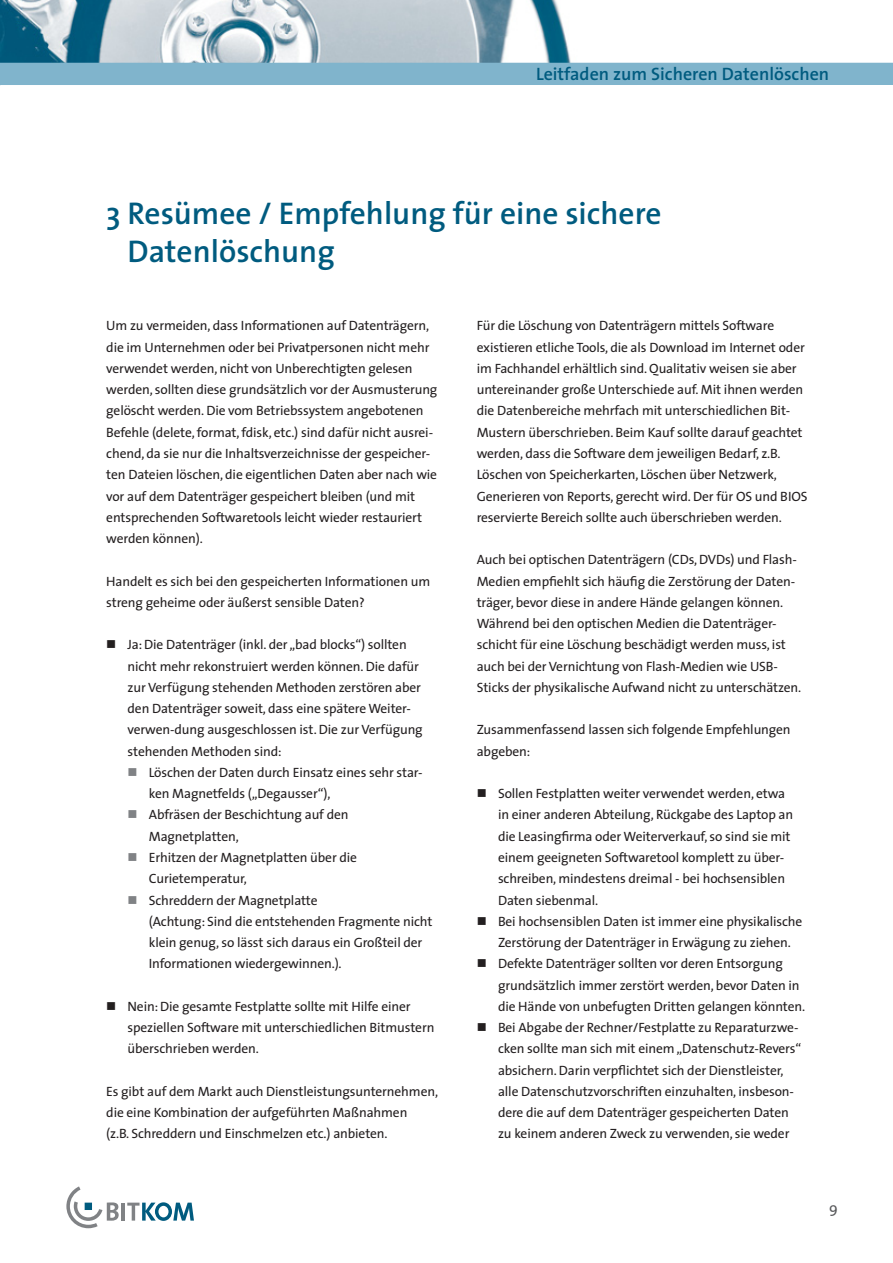
<style>
.page{position:relative;width:893px;height:1263px;background:#fff}
.page>*{position:absolute;margin:0;border:0;box-sizing:border-box;transform-origin:0 0}
.Überschrift_Ebene_1{font:600 31.5px/37.8px "The Sans";color:#005b7f}
.t1{font:600 18px "The Sans";color:#005b7f}
.t2{font:15px "The Sans";color:#57585a}
.Fließtext{font:13.5px/21.3px "The Sans";letter-spacing:-.01em;color:#231f20}
.Aufzählung_Ebene_1_0{font:13.5px/21.3px "The Sans";letter-spacing:-.01em;color:#231f20}
.Aufzählung_Ebene_2_0{font:13.5px/21.3px "The Sans";letter-spacing:-.01em;color:#231f20}
.Aufzählung_Ebene_2{font:13.5px/21.3px "The Sans";letter-spacing:-.01em;color:#231f20}
.Aufzählung_Ebene_1{font:13.5px/21.3px "The Sans";letter-spacing:-.01em;color:#231f20}
</style>
<div class="page">
<img style="left:0;top:0;width:618px;height:63px">
<div style="left:0;top:63px;width:893px;height:22px;background:#80b4cc"></div>
<svg style="left:66px;top:1186px;width:53px;height:42px"></svg>
<hr style="left:121px;top:1202px;width:4px;height:18px;background:#808285">
<div style="left:85px;top:1202px;width:7px;height:8px;background:#005b7f"></div>
<svg style="left:127px;top:1202px;width:67px;height:19px"></svg>
<h2 class="t1" style="left:536px;top:59px;width:295px">Leitfaden zum Sicheren Datenlöschen</h2>
<p class="Überschrift_Ebene_1" style="left:128px;top:194px;width:536px;text-indent:-21px">3 Resümee / Empfehlung für eine sichere<br>Datenlöschung</p>
<p class="Fließtext" style="left:106px;top:315px;width:333px">Um zu vermeiden, dass Informationen auf Datenträgern, die im Unternehmen oder bei Privatpersonen nicht mehr verwendet werden, nicht von Unberechtigten gelesen werden, sollten diese grundsätzlich vor der Ausmusterung gelöscht werden. Die vom Betriebssystem angebotenen Befehle (delete, format, fdisk, etc.) sind dafür nicht ausrei&shy;chend, da sie nur die Inhaltsverzeichnisse der gespeicher&shy;ten Dateien löschen, die eigentlichen Daten aber nach wie vor auf dem Datenträger gespeichert bleiben (und mit entsprechenden Softwaretools leicht wieder restauriert werden können).</p>
<p class="Fließtext" style="left:106px;top:570px;width:325px">Handelt es sich bei den gespeicherten Informationen um streng geheime oder äußerst sensible Daten?</p>
<p class="Aufzählung_Ebene_1_0" style="left:128px;top:634px;width:297px">Ja: Die Datenträger (inkl. der „bad blocks“) sollten nicht mehr rekonstruiert werden können. Die dafür zur Verfügung stehenden Methoden zerstören aber den Datenträger soweit, dass eine spätere Weiter&shy;verwen-dung ausgeschlossen ist. Die zur Verfügung stehenden Methoden sind:</p>
<p class="Aufzählung_Ebene_2_0" style="left:149px;top:761px;width:275px">Löschen der Daten durch Einsatz eines sehr star&shy;ken Magnetfelds („Degausser“),</p>
<p class="Aufzählung_Ebene_2_0" style="left:149px;top:804px;width:201px">Abfräsen der Beschichtung auf den<br>Magnetplatten,</p>
<p class="Aufzählung_Ebene_2_0" style="left:149px;top:846px;width:210px">Erhitzen der Magnetplatten über die<br>Curietemperatur,</p>
<p class="Aufzählung_Ebene_2" style="left:149px;top:889px;width:285px">Schreddern der Magnetplatte<br>(Achtung: Sind die entstehenden Fragmente nicht klein genug, so lässt sich daraus ein Großteil der Informationen wiedergewinnen.).</p>
<p class="Aufzählung_Ebene_1" style="left:128px;top:995px;width:308px">Nein: Die gesamte Festplatte sollte mit Hilfe einer speziellen Software mit unterschiedlichen Bitmustern überschrieben werden.</p>
<p class="Fließtext" style="left:106px;top:1080px;width:333px">Es gibt auf dem Markt auch Dienstleistungsunternehmen, die eine Kombination der aufgeführten Maßnahmen<br>(z.B. Schreddern und Einschmelzen etc.) anbieten.</p>
<p class="Fließtext" style="left:477px;top:315px;width:332px">Für die Löschung von Datenträgern mittels Software existieren etliche Tools, die als Download im Internet oder im Fachhandel erhältlich sind. Qualitativ weisen sie aber untereinander große Unterschiede auf. Mit ihnen werden die Datenbereiche mehrfach mit unterschiedlichen Bit-Mustern überschrieben. Beim Kauf sollte darauf geachtet werden, dass die Software dem jeweiligen Bedarf, z.B.<br>Löschen von Speicherkarten, Löschen über Netzwerk, Generieren von Reports, gerecht wird. Der für OS und BIOS reservierte Bereich sollte auch überschrieben werden.</p>
<p class="Fließtext" style="left:477px;top:549px;width:326px">Auch bei optischen Datenträgern (CDs, DVDs) und Flash-Medien empfiehlt sich häufig die Zerstörung der Daten&shy;träger, bevor diese in andere Hände gelangen können.<br>Während bei den optischen Medien die Datenträger&shy;schicht für eine Löschung beschädigt werden muss, ist auch bei der Vernichtung von Flash-Medien wie USB-Sticks der physikalische Aufwand nicht zu unterschätzen.</p>
<p class="Fließtext" style="left:477px;top:719px;width:315px">Zusammenfassend lassen sich folgende Empfehlungen abgeben:</p>
<p class="Aufzählung_Ebene_1_0" style="left:498px;top:782px;width:297px">Sollen Festplatten weiter verwendet werden, etwa in einer anderen Abteilung, Rückgabe des Laptop an die Leasingfirma oder Weiterverkauf, so sind sie mit einem geeigneten Softwaretool komplett zu über&shy;schreiben, mindestens dreimal - bei hochsensiblen Daten siebenmal.</p>
<p class="Aufzählung_Ebene_1_0" style="left:498px;top:910px;width:306px">Bei hochsensiblen Daten ist immer eine physikalische<br>Zerstörung der Datenträger in Erwägung zu ziehen.</p>
<p class="Aufzählung_Ebene_1_0" style="left:498px;top:953px;width:309px">Defekte Datenträger sollten vor deren Entsorgung grundsätzlich immer zerstört werden, bevor Daten in die Hände von unbefugten Dritten gelangen könnten.</p>
<p class="Aufzählung_Ebene_1_0" style="left:498px;top:1016px;width:305px">Bei Abgabe der Rechner/Festplatte zu Reparaturzwe&shy;cken sollte man sich mit einem „Datenschutz-Revers“ absichern. Darin verpflichtet sich der Dienstleister, alle Datenschutzvorschriften einzuhalten, insbeson&shy;dere die auf dem Datenträger gespeicherten Daten zu keinem anderen Zweck zu verwenden, sie weder</p>
<p class="t2" style="left:829px;top:1195px;width:10px">9</p>
</div>
